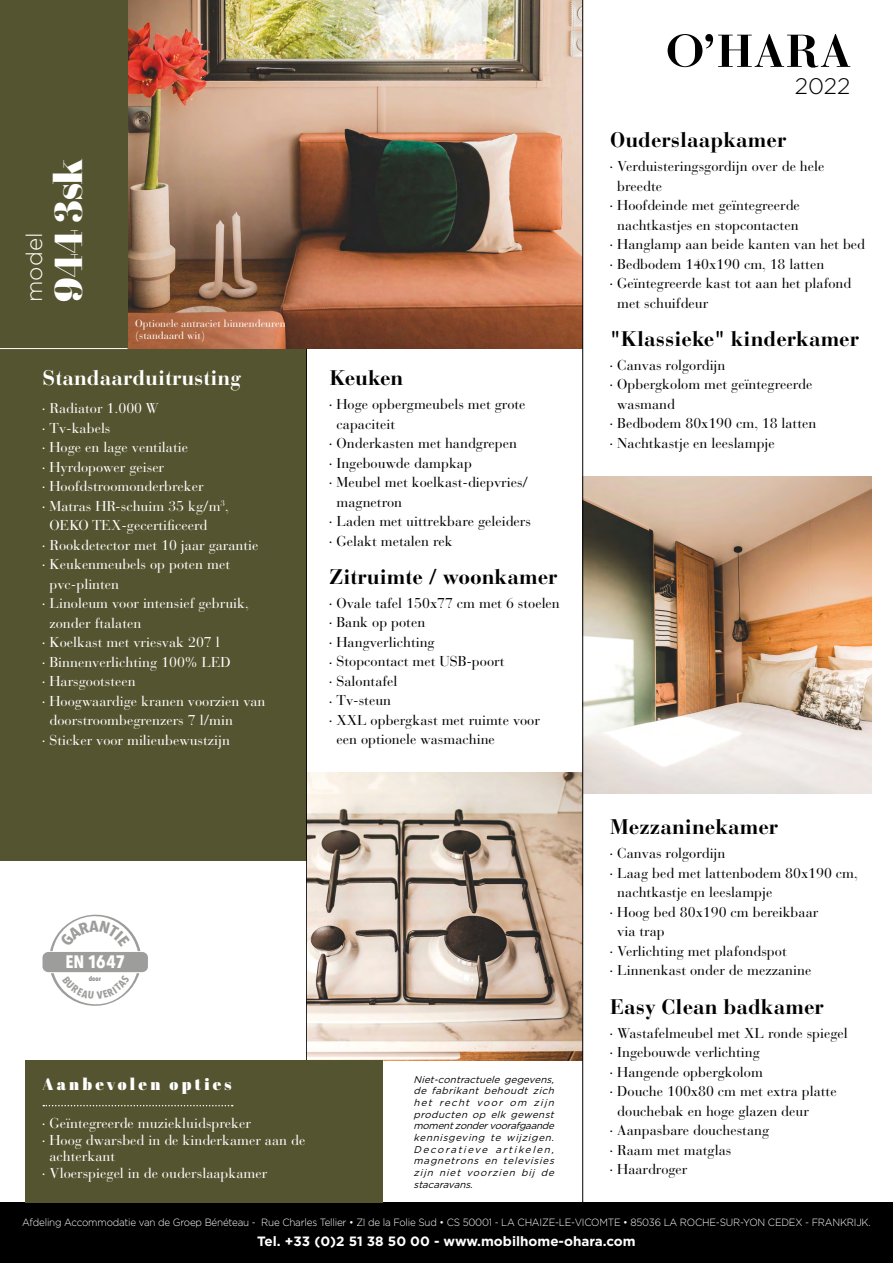
<style>
.page{position:relative;width:893px;height:1263px;background:#fff}
.page>*{position:absolute;margin:0;border:0;box-sizing:border-box;transform-origin:0 0}
.t1{font:900 39px "Abril Display";color:#fff}
.t2{font:300 22.5px "Gotham";color:#fff}
.t3{font:300 22.5px "Gotham";color:#000}
.t4{font:700 21px "Bauer Bodoni Std";color:#000}
.t5{font:700 21px "Bauer Bodoni Std";color:#fff}
.t6{font:700 18px "Avenir Next Condensed";color:#fff}
.t7{font:900 16.5px "Abril Display";letter-spacing:.2em;color:#fff}
.t8{font:14.25px/19.5px "Bauer Bodoni Std";color:#000}
.t9{font:14.25px/19.5px "Bauer Bodoni Std";color:#fff}
.t10{font:700 13.5px "Gotham";color:#fff}
.t11{font:300 10.5px "Gotham";letter-spacing:-.02em;color:#fff;scale:.94 1}
.t12{font:10.5px/12px "Bauer Bodoni Std";color:#fff}
.t13{font:italic 9.75px/11.7px "Gotham";color:#000;text-align:justify}
.t14{font:700 6.6px "Avenir Next Condensed";color:#8e8a89}
.s1{font-size:4.8px}
</style>
<div class="page">
<img style="left:583px;top:476px;width:289px;height:317px">
<img style="left:307px;top:772px;width:275px;height:288px">
<img style="left:128px;top:0;width:454px;height:349px">
<div style="left:0;top:0;width:128px;height:359px;background:#545430"></div>
<div style="left:0;top:349px;width:306px;height:511px;background:#545430"></div>
<hr style="left:306px;top:349px;width:1px;height:854px;background:#000">
<hr style="left:582px;top:0;width:1px;height:1205px;background:#000">
<hr style="left:0;top:348px;width:128px;height:1px;background:#fff">
<div style="left:43px;top:952px;width:105px;height:20px;background:#9d9d9c;border-radius:6px"></div>
<div style="left:0;top:1202px;width:893px;height:61px;background:#000"></div>
<div style="left:26px;top:1060px;width:357px;height:142px;background:#545430"></div>
<svg style="left:43px;top:1105px;width:190px;height:1px"></svg>
<svg style="left:668px;top:34px;width:182px;height:34px"></svg>
<svg style="left:51px;top:973px;width:88px;height:33px"></svg>
<svg style="left:50px;top:915px;width:90px;height:36px"></svg>
<h2 class="t2" style="left:20px;top:302px;width:71px;rotate:-90deg">model</h2>
<h1 class="t1" style="left:41px;top:302px;width:145px;rotate:-90deg">944 3sk</h1>
<p class="t12" style="left:135px;top:317px;width:152px">Optionele antraciet binnendeuren (standaard wit)</p>
<h3 class="t5" style="left:43px;top:365px;width:200px">Standaarduitrusting</h3>
<p class="t9" style="left:43px;top:399px;width:118px"><span class="s1">•</span> Radiator 1.000 W</p>
<p class="t9" style="left:43px;top:418px;width:70px"><span class="s1">•</span> Tv-kabels</p>
<p class="t9" style="left:43px;top:438px;width:147px"><span class="s1">•</span> Hoge en lage ventilatie</p>
<p class="t9" style="left:43px;top:457px;width:123px"><span class="s1">•</span> Hyrdopower geiser</p>
<p class="t9" style="left:43px;top:477px;width:163px"><span class="s1">•</span> Hoofdstroomonderbreker</p>
<p class="t9" style="left:50px;top:496px;width:181px;text-indent:-7px"><span class="s1">•</span> Matras HR-schuim 35 kg/m<sup>3</sup>,<br>OEKO TEX-gecertificeerd</p>
<p class="t9" style="left:43px;top:535px;width:218px"><span class="s1">•</span> Rookdetector met 10 jaar garantie</p>
<p class="t9" style="left:50px;top:555px;width:182px;text-indent:-7px"><span class="s1">•</span> Keukenmeubels op poten met pvc-plinten</p>
<p class="t9" style="left:50px;top:594px;width:201px;text-indent:-7px"><span class="s1">•</span> Linoleum voor intensief gebruik, zonder ftalaten</p>
<p class="t9" style="left:43px;top:633px;width:179px"><span class="s1">•</span> Koelkast met vriesvak 207 l</p>
<p class="t9" style="left:43px;top:652px;width:190px"><span class="s1">•</span> Binnenverlichting 100% LED</p>
<p class="t9" style="left:43px;top:672px;width:95px"><span class="s1">•</span> Harsgootsteen</p>
<p class="t9" style="left:50px;top:691px;width:218px;text-indent:-7px"><span class="s1">•</span> Hoogwaardige kranen voorzien van doorstroombegrenzers 7 l/min</p>
<p class="t9" style="left:43px;top:730px;width:189px"><span class="s1">•</span> Sticker voor milieubewustzijn</p>
<h3 class="t4" style="left:330px;top:365px;width:75px">Keuken</h3>
<p class="t8" style="left:337px;top:395px;width:190px;text-indent:-7px"><span class="s1">•</span> Hoge opbergmeubels met grote capaciteit</p>
<p class="t8" style="left:330px;top:434px;width:189px"><span class="s1">•</span> Onderkasten met handgrepen</p>
<p class="t8" style="left:330px;top:453px;width:144px"><span class="s1">•</span> Ingebouwde dampkap</p>
<p class="t8" style="left:337px;top:473px;width:193px;text-indent:-7px"><span class="s1">•</span> Meubel met koelkast-diepvries/ magnetron</p>
<p class="t8" style="left:330px;top:512px;width:203px"><span class="s1">•</span> Laden met uittrekbare geleiders</p>
<p class="t8" style="left:330px;top:531px;width:125px"><span class="s1">•</span> Gelakt metalen rek</p>
<h3 class="t4" style="left:330px;top:564px;width:229px">Zitruimte / woonkamer</h3>
<p class="t8" style="left:330px;top:593px;width:232px"><span class="s1">•</span> Ovale tafel 150x77 cm met 6 stoelen</p>
<p class="t8" style="left:330px;top:613px;width:97px"><span class="s1">•</span> Bank op poten</p>
<p class="t8" style="left:330px;top:632px;width:107px"><span class="s1">•</span> Hangverlichting</p>
<p class="t8" style="left:330px;top:652px;width:176px"><span class="s1">•</span> Stopcontact met USB-poort</p>
<p class="t8" style="left:330px;top:671px;width:69px"><span class="s1">•</span> Salontafel</p>
<p class="t8" style="left:330px;top:691px;width:63px"><span class="s1">•</span> Tv-steun</p>
<p class="t8" style="left:337px;top:710px;width:205px;text-indent:-7px"><span class="s1">•</span> XXL opbergkast met ruimte voor een optionele wasmachine</p>
<p class="t6" style="left:65px;top:951px;width:62px">EN 1647</p>
<p class="t14" style="left:89px;top:974px;width:14px">door</p>
<p class="t7" style="left:43px;top:1072px;width:190px">Aanbevolen opties</p>
<p class="t9" style="left:43px;top:1114px;width:210px"><span class="s1">•</span> Geïntegreerde muziekluidspreker</p>
<p class="t9" style="left:50px;top:1132px;width:257px;line-height:16.5px;text-indent:-7px"><span class="s1">•</span> Hoog dwarsbed in de kinderkamer aan de achterkant</p>
<p class="t9" style="left:43px;top:1163px;width:226px"><span class="s1">•</span> Vloerspiegel in de ouderslaapkamer</p>
<p class="t13" style="left:414px;top:1073px;width:145px">Niet-contractuele gegevens, de fabrikant behoudt zich het recht voor om zijn producten op elk gewenst momentzondervoorafgaande kennisgeving te wijzigen.<br>Decoratieve artikelen, magnetrons en televisies zijn niet voorzien bij de stacaravans.</p>
<h2 class="t3" style="left:795px;top:72px;width:57px">2022</h2>
<h3 class="t4" style="left:610px;top:127px;width:178px">Ouderslaapkamer</h3>
<p class="t8" style="left:617px;top:157px;width:209px;text-indent:-7px"><span class="s1">•</span> Verduisteringsgordijn over de hele breedte</p>
<p class="t8" style="left:610px;top:196px;width:191px;text-align:center"><span class="s1">•</span> Hoofdeinde met geïntegreerde nachtkastjes en stopcontacten</p>
<p class="t8" style="left:610px;top:235px;width:256px"><span class="s1">•</span> Hanglamp aan beide kanten van het bed</p>
<p class="t8" style="left:610px;top:254px;width:215px"><span class="s1">•</span> Bedbodem 140x190 cm, 18 latten</p>
<p class="t8" style="left:617px;top:274px;width:236px;text-indent:-7px"><span class="s1">•</span> Geïntegreerde kast tot aan het plafond met schuifdeur</p>
<h3 class="t4" style="left:610px;top:326px;width:250px">"Klassieke" kinderkamer</h3>
<p class="t8" style="left:610px;top:355px;width:117px"><span class="s1">•</span> Canvas rolgordijn</p>
<p class="t8" style="left:617px;top:375px;width:197px;text-indent:-7px"><span class="s1">•</span> Opbergkolom met geïntegreerde wasmand</p>
<p class="t8" style="left:610px;top:414px;width:208px"><span class="s1">•</span> Bedbodem 80x190 cm, 18 latten</p>
<p class="t8" style="left:610px;top:433px;width:166px"><span class="s1">•</span> Nachtkastje en leeslampje</p>
<h3 class="t4" style="left:610px;top:814px;width:170px">Mezzaninekamer</h3>
<p class="t8" style="left:610px;top:844px;width:117px"><span class="s1">•</span> Canvas rolgordijn</p>
<p class="t8" style="left:617px;top:863px;width:242px;text-indent:-7px"><span class="s1">•</span> Laag bed met lattenbodem 80x190 cm, nachtkastje en leeslampje</p>
<p class="t8" style="left:617px;top:902px;width:203px;text-indent:-7px"><span class="s1">•</span> Hoog bed 80x190 cm bereikbaar via trap</p>
<p class="t8" style="left:610px;top:941px;width:178px"><span class="s1">•</span> Verlichting met plafondspot</p>
<p class="t8" style="left:610px;top:961px;width:203px"><span class="s1">•</span> Linnenkast onder de mezzanine</p>
<h3 class="t4" style="left:610px;top:994px;width:215px">Easy Clean badkamer</h3>
<p class="t8" style="left:610px;top:1023px;width:239px"><span class="s1">•</span> Wastafelmeubel met XL ronde spiegel</p>
<p class="t8" style="left:610px;top:1042px;width:151px"><span class="s1">•</span> Ingebouwde verlichting</p>
<p class="t8" style="left:610px;top:1062px;width:154px"><span class="s1">•</span> Hangende opbergkolom</p>
<p class="t8" style="left:617px;top:1081px;width:221px;text-indent:-7px"><span class="s1">•</span> Douche 100x80 cm met extra platte douchebak en hoge glazen deur</p>
<p class="t8" style="left:610px;top:1120px;width:160px"><span class="s1">•</span> Aanpasbare douchestang</p>
<p class="t8" style="left:610px;top:1140px;width:123px"><span class="s1">•</span> Raam met matglas</p>
<p class="t8" style="left:610px;top:1159px;width:79px"><span class="s1">•</span> Haardroger</p>
<p class="t11" style="left:22px;top:1216px;width:904px">Afdeling Accommodatie van de Groep Bénéteau - Rue Charles Tellier • ZI de la Folie Sud • CS 50001 - LA CHAIZE-LE-VICOMTE • 85036 LA ROCHE-SUR-YON CEDEX - FRANKRIJK.</p>
<p class="t10" style="left:257px;top:1232px;width:380px">Tel. +33 (0)2 51 38 50 00 - www.mobilhome-ohara.com</p>
</div>
